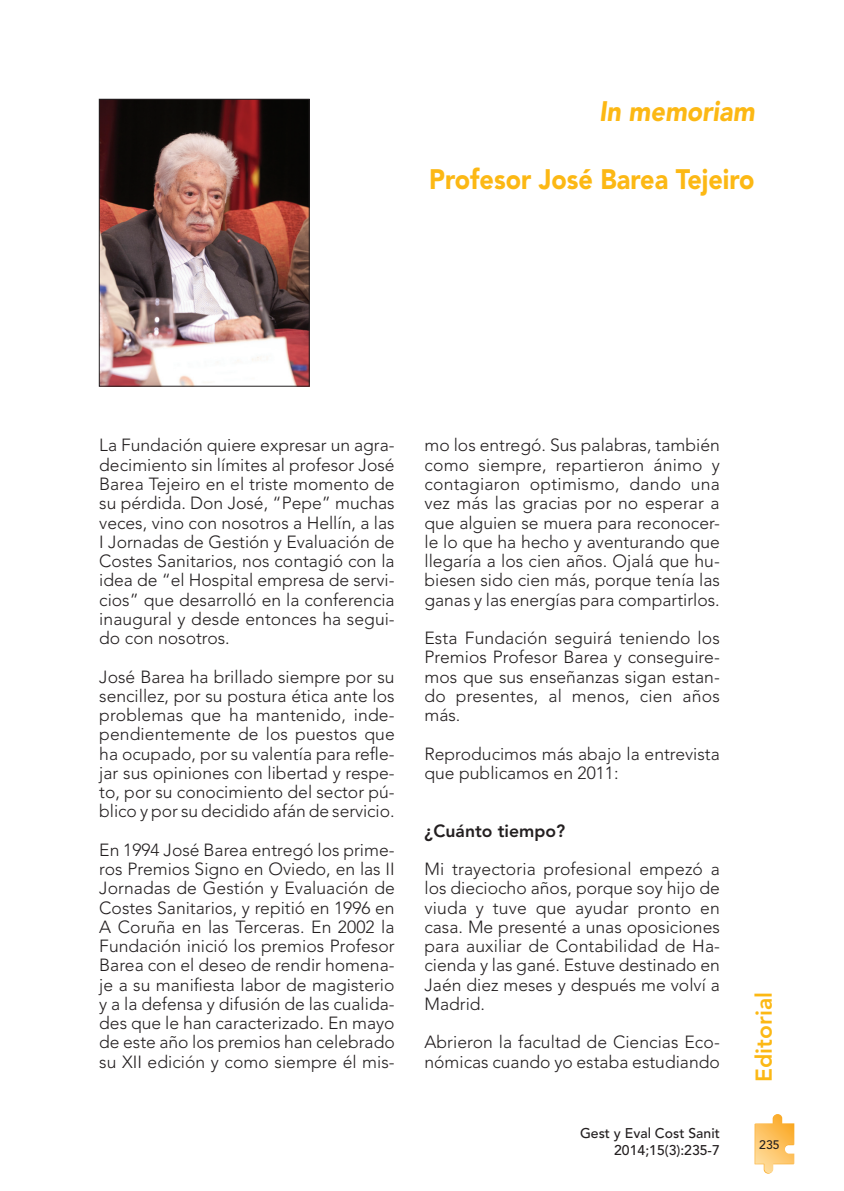
<style>
.page{position:relative;width:844px;height:1191px;background:#fff}
.page>*{position:absolute;margin:0;border:0;box-sizing:border-box;transform-origin:0 0}
.t1{font:900 28px "Avenir";color:#fcb814;scale:.9 1}
.t2{font:italic 900 28px "Avenir";color:#fcb814;scale:.9 1}
.t3{font:800 22.75px "Avenir";color:#fcb814}
.Normal__Web{font:300 17.5px/19.2px "Avenir";color:#231f20;text-align:justify}
.LADILLO_01{font:800 17.5px "Avenir";color:#231f20}
.t4{font:500 14px "Avenir";color:#231f20}
.t5{font:500 12.25px "Avenir";color:#231f20}
</style>
<div class="page">
<svg style="left:754px;top:1114px;width:40px;height:59px"></svg>
<img style="left:101px;top:101px;width:206px;height:284px">
<div style="left:99px;top:99px;width:210px;height:288px;border:1px solid #231f20"></div>
<p class="t2" style="left:599px;top:95px;width:174px">In memoriam</p>
<p class="t1" style="left:429px;top:162px;width:363px">Profesor José Barea Tejeiro</p>
<p class="Normal__Web" style="left:99px;top:436px;width:297px">La Fundación quiere expresar un agra&shy;decimiento sin límites al profesor José Barea Tejeiro en el triste momento de su pérdida. Don José, “Pepe” muchas veces, vino con nosotros a Hellín, a las I Jornadas de Gestión y Evaluación de Costes Sanitarios, nos contagió con la idea de “el Hospital empresa de servi&shy;cios” que desarrolló en la conferencia inaugural y desde entonces ha segui&shy;do con nosotros.</p>
<p class="Normal__Web" style="left:99px;top:667px;width:297px">José Barea ha brillado siempre por su sencillez, por su postura ética ante los problemas que ha mantenido, inde&shy;pendientemente de los puestos que ha ocupado, por su valentía para refle&shy;jar sus opiniones con libertad y respe&shy;to, por su conocimiento del sector pú&shy;blico y por su decidido afán de servicio.</p>
<p class="Normal__Web" style="left:99px;top:840px;width:297px">En 1994 José Barea entregó los prime&shy;ros Premios Signo en Oviedo, en las II Jornadas de Gestión y Evaluación de Costes Sanitarios, y repitió en 1996 en A Coruña en las Terceras. En 2002 la Fundación inició los premios Profesor Barea con el deseo de rendir homena&shy;je a su manifiesta labor de magisterio y a la defensa y difusión de las cualida&shy;des que le han caracterizado. En mayo de este año los premios han celebrado su XII edición y como siempre él mis-</p>
<p class="Normal__Web" style="left:424px;top:436px;width:297px">mo los entregó. Sus palabras, también como siempre, repartieron ánimo y contagiaron optimismo, dando una vez más las gracias por no esperar a que alguien se muera para reconocer&shy;le lo que ha hecho y aventurando que llegaría a los cien años. Ojalá que hu&shy;biesen sido cien más, porque tenía las ganas y las energías para compartirlos.</p>
<p class="Normal__Web" style="left:424px;top:628px;width:297px">Esta Fundación seguirá teniendo los Premios Profesor Barea y conseguire&shy;mos que sus enseñanzas sigan estan&shy;do presentes, al menos, cien años más.</p>
<p class="Normal__Web" style="left:424px;top:744px;width:297px">Reproducimos más abajo la entrevista que publicamos en 2011:</p>
<p class="LADILLO_01" style="left:424px;top:820px;width:142px">¿Cuánto tiempo?</p>
<p class="Normal__Web" style="left:424px;top:859px;width:297px">Mi trayectoria profesional empezó a los dieciocho años, porque soy hijo de viuda y tuve que ayudar pronto en casa. Me presenté a unas oposiciones para auxiliar de Contabilidad de Ha&shy;cienda y las gané. Estuve destinado en Jaén diez meses y después me volví a Madrid.</p>
<p class="Normal__Web" style="left:424px;top:1032px;width:297px">Abrieron la facultad de Ciencias Eco&shy;nómicas cuando yo estaba estudiando</p>
<p class="t4" style="left:580px;top:1125px;width:141px">Gest y Eval Cost Sanit</p>
<p class="t4" style="left:614px;top:1142px;width:107px">2014;15(3):235-7</p>
<p class="t3" style="left:750px;top:1081px;width:91px;rotate:-90deg">Editorial</p>
<p class="t5" style="left:759px;top:1137px;width:22px">235</p>
</div>
